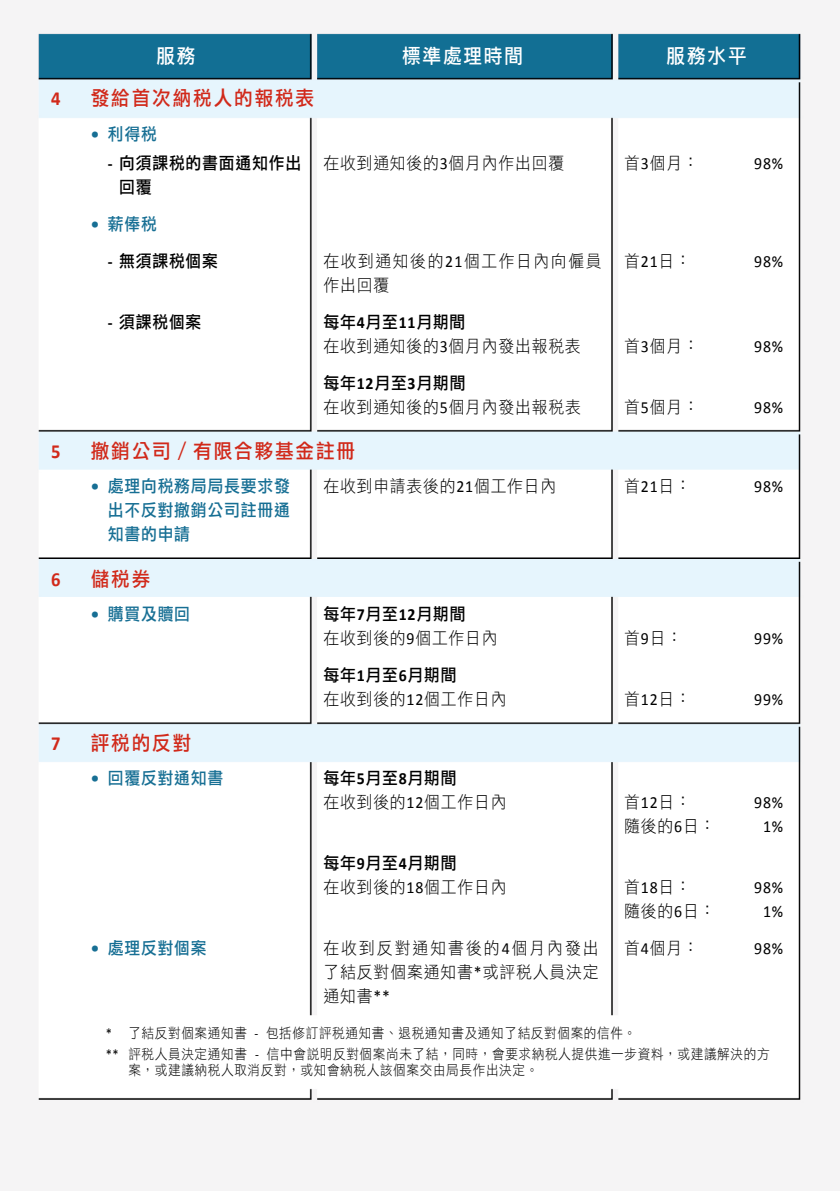
<style>
.page{position:relative;width:840px;height:1191px;background:#fff}
.page>*{position:absolute;margin:0;border:0;box-sizing:border-box;transform-origin:0 0}
.t1{font:20px "DF Li Hei HK W5";letter-spacing:.1em;color:#d1291a;scale:.93 1}
.t2{font:20px "DF Li Hei HK W5";letter-spacing:.1em;color:#fff;scale:.93 1}
.t3{font:700 20px "Calibri";color:#d1291a;scale:.93 1}
.t4{font:17px/24px "DF Hei HK W3";letter-spacing:.05em;color:#000;text-align:justify;scale:.93 1}
.t5{font:17px/24px "DF Li Hei HK W5";letter-spacing:.05em;color:#000;scale:.93 1}
.t6{font:17px/24px "DF Li Hei HK W5";letter-spacing:.05em;color:#176f94;text-align:justify;scale:.93 1}
.t7{font:17px "Calibri";letter-spacing:.05em;color:#000;scale:.93 1}
.t8{font:17px/24px "DF Hei HK W3";letter-spacing:.095em;color:#000;scale:.93 1}
.t9{font:14px/21.6px "DF Hei HK W3";letter-spacing:.05em;color:#000;scale:.9 1}
.s1{font-family:"Calibri";font-weight:700}
.s2{font-family:"Calibri"}
</style>
<div class="page">
<img style="left:0;top:0;width:839px;height:1190px">
<p class="t2" style="left:156px;top:45px;width:44px">服務</p>
<p class="t2" style="left:402px;top:45px;width:132px">標準處理時間</p>
<p class="t2" style="left:666px;top:45px;width:87px">服務水平</p>
<p class="t3" style="left:51px;top:84px;width:12px">4</p>
<p class="t1" style="left:91px;top:87px;width:242px">發給首次納稅人的報稅表</p>
<p class="t6" style="left:91px;top:121px;width:72px"><span class="s1">•</span> 利得稅</p>
<p class="t5" style="left:119px;top:151px;width:197px;text-indent:-11px"><span class="s1">-</span> 向須課稅的書面通知作出回覆</p>
<p class="t4" style="left:323px;top:151px;width:260px">在收到通知後的<span class="s2">3</span>個月內作出回覆</p>
<p class="t4" style="left:624px;top:151px;width:82px">首<span class="s2">3</span>個月：</p>
<p class="t7" style="left:753px;top:153px;width:33px">98%</p>
<p class="t6" style="left:91px;top:212px;width:72px"><span class="s1">•</span> 薪俸稅</p>
<p class="t5" style="left:108px;top:249px;width:120px"><span class="s1">-</span> 無須課稅個案</p>
<p class="t8" style="left:323px;top:249px;width:300px">在收到通知後的<span class="s2">21</span>個工作日內向僱員作出回覆</p>
<p class="t4" style="left:624px;top:249px;width:73px">首<span class="s2">21</span>日：</p>
<p class="t7" style="left:753px;top:251px;width:33px">98%</p>
<p class="t5" style="left:108px;top:309px;width:102px"><span class="s1">-</span> 須課稅個案</p>
<p class="t5" style="left:323px;top:309px;width:154px">每年<span class="s1">4</span>月至<span class="s1">11</span>月期間</p>
<p class="t4" style="left:323px;top:333px;width:278px">在收到通知後的<span class="s2">3</span>個月內發出報稅表</p>
<p class="t4" style="left:624px;top:333px;width:82px">首<span class="s2">3</span>個月：</p>
<p class="t7" style="left:753px;top:336px;width:33px">98%</p>
<p class="t5" style="left:323px;top:370px;width:154px">每年<span class="s1">12</span>月至<span class="s1">3</span>月期間</p>
<p class="t4" style="left:323px;top:394px;width:278px">在收到通知後的<span class="s2">5</span>個月內發出報稅表</p>
<p class="t4" style="left:624px;top:394px;width:82px">首<span class="s2">5</span>個月：</p>
<p class="t7" style="left:753px;top:397px;width:33px">98%</p>
<p class="t3" style="left:51px;top:437px;width:12px">5</p>
<p class="t1" style="left:91px;top:440px;width:286px">撤銷公司／有限合夥基金註冊</p>
<p class="t6" style="left:108px;top:474px;width:197px;text-indent:-17px"><span class="s1">•</span> 處理向稅務局局長要求發出不反對撤銷公司註冊通知書的申請</p>
<p class="t4" style="left:323px;top:474px;width:252px">在收到申請表後的<span class="s2">21</span>個工作日內</p>
<p class="t4" style="left:624px;top:474px;width:73px">首<span class="s2">21</span>日：</p>
<p class="t7" style="left:753px;top:476px;width:33px">98%</p>
<p class="t3" style="left:51px;top:565px;width:12px">6</p>
<p class="t1" style="left:91px;top:567px;width:65px">儲稅券</p>
<p class="t6" style="left:91px;top:601px;width:108px"><span class="s1">•</span> 購買及贖回</p>
<p class="t5" style="left:323px;top:601px;width:154px">每年<span class="s1">7</span>月至<span class="s1">12</span>月期間</p>
<p class="t4" style="left:323px;top:625px;width:189px">在收到後的<span class="s2">9</span>個工作日內</p>
<p class="t4" style="left:624px;top:625px;width:64px">首<span class="s2">9</span>日：</p>
<p class="t7" style="left:753px;top:628px;width:33px">99%</p>
<p class="t5" style="left:323px;top:662px;width:145px">每年<span class="s1">1</span>月至<span class="s1">6</span>月期間</p>
<p class="t4" style="left:323px;top:686px;width:198px">在收到後的<span class="s2">12</span>個工作日內</p>
<p class="t4" style="left:624px;top:686px;width:73px">首<span class="s2">12</span>日：</p>
<p class="t7" style="left:753px;top:688px;width:33px">99%</p>
<p class="t3" style="left:51px;top:729px;width:12px">7</p>
<p class="t1" style="left:91px;top:732px;width:110px">評稅的反對</p>
<p class="t6" style="left:91px;top:766px;width:144px"><span class="s1">•</span> 回覆反對通知書</p>
<p class="t5" style="left:323px;top:766px;width:145px">每年<span class="s1">5</span>月至<span class="s1">8</span>月期間</p>
<p class="t4" style="left:323px;top:790px;width:198px">在收到後的<span class="s2">12</span>個工作日內</p>
<p class="t4" style="left:624px;top:790px;width:73px">首<span class="s2">12</span>日：</p>
<p class="t7" style="left:753px;top:792px;width:33px">98%</p>
<p class="t4" style="left:624px;top:814px;width:99px">隨後的<span class="s2">6</span>日：</p>
<p class="t7" style="left:762px;top:816px;width:23px">1%</p>
<p class="t5" style="left:323px;top:851px;width:145px">每年<span class="s1">9</span>月至<span class="s1">4</span>月期間</p>
<p class="t4" style="left:323px;top:875px;width:198px">在收到後的<span class="s2">18</span>個工作日內</p>
<p class="t4" style="left:624px;top:875px;width:73px">首<span class="s2">18</span>日：</p>
<p class="t7" style="left:753px;top:877px;width:33px">98%</p>
<p class="t4" style="left:624px;top:899px;width:99px">隨後的<span class="s2">6</span>日：</p>
<p class="t7" style="left:762px;top:901px;width:23px">1%</p>
<p class="t6" style="left:91px;top:935px;width:126px"><span class="s1">•</span> 處理反對個案</p>
<p class="t4" style="left:323px;top:935px;width:297px">在收到反對通知書後的<span class="s2">4</span>個月內發出了結反對個案通知書<span class="s2">*</span>或評稅人員決定通知書<span class="s2">**</span></p>
<p class="t4" style="left:624px;top:935px;width:82px">首<span class="s2">4</span>個月：</p>
<p class="t7" style="left:753px;top:938px;width:33px">98%</p>
<p class="t9" style="left:106px;top:1021px;width:738px"><span class="s2">*</span> 了結反對個案通知書 <span class="s2">-</span> 包括修訂評稅通知書、退稅通知書及通知了結反對個案的信件。<br><span class="s2">**</span> 評稅人員決定通知書 <span class="s2">-</span> 信中會說明反對個案尚未了結，同時，會要求納稅人提供進一步資料，或建議解決的方</p>
<p class="t9" style="left:128px;top:1059px;width:456px">案，或建議納稅人取消反對，或知會納稅人該個案交由局長作出決定。</p>
</div>
